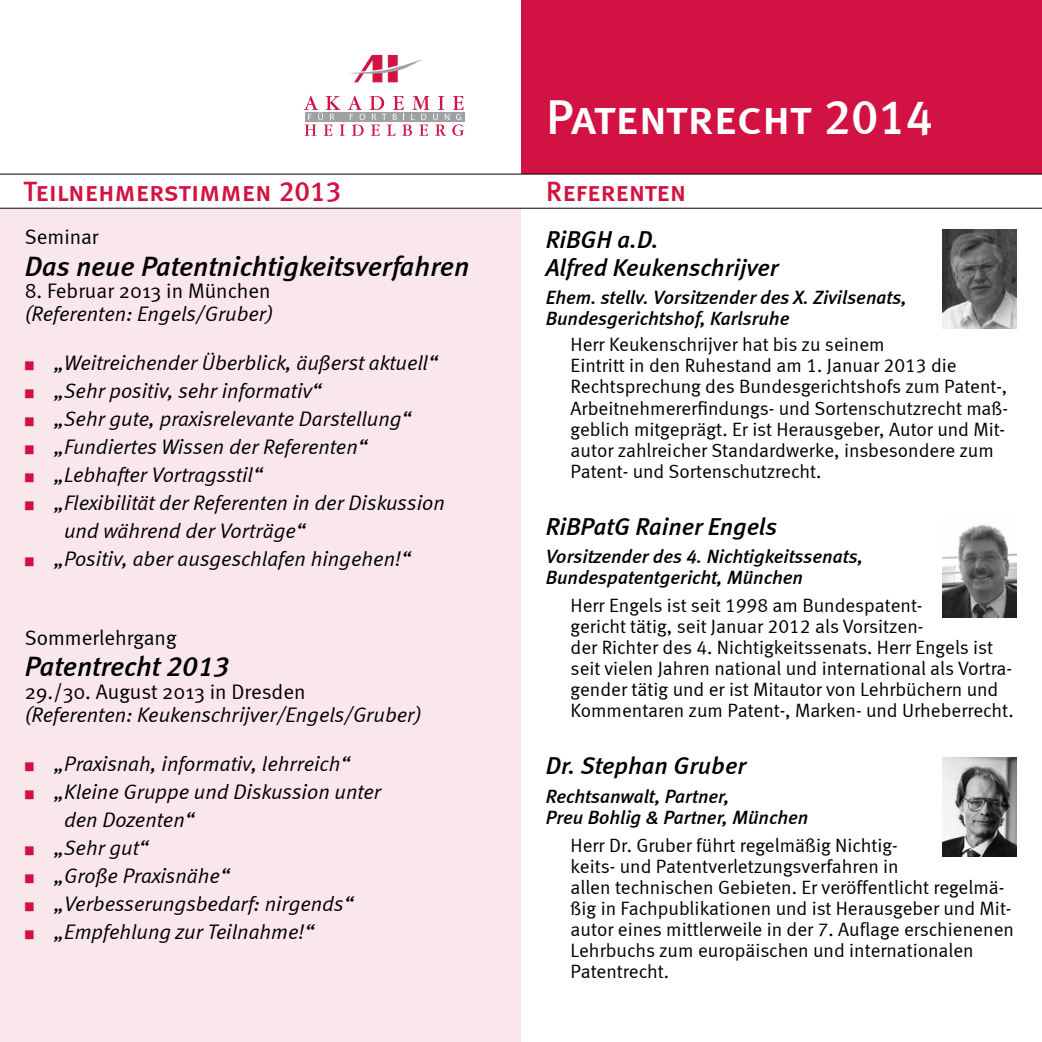
<style>
.page{position:relative;width:1042px;height:1042px;background:#fff}
.page>*{position:absolute;margin:0;border:0;box-sizing:border-box;transform-origin:0 0}
.t1{font:49px "Meta Medium LF Caps";letter-spacing:-.01em;color:#fff}
.t2{font:italic 28px "Meta Medium LF";color:#000}
.t3{font:28px "Meta Medium LF Caps";color:#d11242}
.t4{font:italic 24.5px/28px "Meta Medium LF";color:#000}
.t5{font:italic 21px/28px "Meta Normal LF";color:#000}
.t6{font:21px "Meta Normal";color:#000}
.t7{font:19.25px/21px "Meta Normal LF";color:#000}
.t8{font:italic 19.25px/21px "Meta Medium LF";color:#000}
.s1{color:#d11242}
</style>
<div class="page">
<div style="left:521px;top:0;width:521px;height:174px;background:#d11242"></div>
<svg style="left:350px;top:55px;width:73px;height:27px"></svg>
<svg style="left:304px;top:96px;width:160px;height:40px"></svg>
<hr style="left:0;top:208px;width:1042px;height:1px;background:#000">
<hr style="left:0;top:174px;width:1042px;height:1px;background:#000">
<div style="left:0;top:209px;width:521px;height:833px;background:#fae7ec"></div>
<img style="left:942px;top:230px;width:75px;height:99px">
<img style="left:942px;top:757px;width:75px;height:100px">
<img style="left:942px;top:524px;width:75px;height:94px">
<h2 class="t3" style="left:24px;top:175px;width:319px">Teilnehmerstimmen 2013</h2>
<p class="t6" style="left:25px;top:225px;width:75px">Seminar</p>
<h2 class="t2" style="left:25px;top:249px;width:446px">Das neue Patentnichtigkeitsverfahren</h2>
<p class="t6" style="left:25px;top:279px;width:247px">8. Februar 2013 in München</p>
<p class="t5" style="left:25px;top:300px;width:250px">(Referenten: Engels/Gruber)</p>
<p class="t5" style="left:25px;top:349px;width:414px"><span class="s1">■</span> „Weitreichender Überblick, äußerst aktuell“</p>
<p class="t5" style="left:25px;top:377px;width:298px"><span class="s1">■</span> „Sehr positiv, sehr informativ“</p>
<p class="t5" style="left:25px;top:405px;width:388px"><span class="s1">■</span> „Sehr gute, praxisrelevante Darstellung“</p>
<p class="t5" style="left:25px;top:433px;width:344px"><span class="s1">■</span> „Fundiertes Wissen der Referenten“</p>
<p class="t5" style="left:25px;top:461px;width:239px"><span class="s1">■</span> „Lebhafter Vortragsstil“</p>
<p class="t5" style="left:64px;top:489px;width:382px;text-indent:-39px"><span class="s1">■</span> „Flexibilität der Referenten in der Diskussion und während der Vorträge“</p>
<p class="t5" style="left:25px;top:545px;width:387px"><span class="s1">■</span> „Positiv, aber ausgeschlafen hingehen!“</p>
<p class="t6" style="left:25px;top:625px;width:153px">Sommerlehrgang</p>
<h2 class="t2" style="left:25px;top:650px;width:206px">Patentrecht 2013</h2>
<p class="t6" style="left:25px;top:680px;width:282px">29./30. August 2013 in Dresden</p>
<p class="t5" style="left:25px;top:700px;width:398px">(Referenten: Keukenschrijver/Engels/Gruber)</p>
<p class="t5" style="left:25px;top:749px;width:327px"><span class="s1">■</span> „Praxisnah, informativ, lehrreich“</p>
<p class="t5" style="left:64px;top:777px;width:319px;text-indent:-39px"><span class="s1">■</span> „Kleine Gruppe und Diskussion unter den Dozenten“</p>
<p class="t5" style="left:25px;top:833px;width:125px"><span class="s1">■</span> „Sehr gut“</p>
<p class="t5" style="left:25px;top:861px;width:206px"><span class="s1">■</span> „Große Praxisnähe“</p>
<p class="t5" style="left:25px;top:889px;width:330px"><span class="s1">■</span> „Verbesserungsbedarf: nirgends“</p>
<p class="t5" style="left:25px;top:917px;width:291px"><span class="s1">■</span> „Empfehlung zur Teilnahme!“</p>
<h1 class="t1" style="left:546px;top:88px;width:389px">Patentrecht 2014</h1>
<h2 class="t3" style="left:546px;top:175px;width:142px">Referenten</h2>
<p class="t4" style="left:546px;top:225px;width:234px">RiBGH a.D.<br>Alfred Keukenschrijver</p>
<p class="t8" style="left:546px;top:287px;width:363px">Ehem. stellv. Vorsitzender des X. Zivilsenats,<br>Bundesgerichtshof, Karlsruhe</p>
<p class="t7" style="left:570px;top:334px;width:439px">Herr Keukenschrijver hat bis zu seinem<br>Eintritt in den Ruhestand am 1. Januar 2013 die Rechtsprechung des Bundesgerichtshofs zum Patent-, Arbeitnehmererfindungs- und Sortenschutzrecht maß&shy;geblich mitgeprägt. Er ist Herausgeber, Autor und Mit&shy;autor zahlreicher Standardwerke, insbesondere zum Patent- und Sortenschutzrecht.</p>
<p class="t4" style="left:546px;top:512px;width:233px">RiBPatG Rainer Engels</p>
<p class="t8" style="left:546px;top:545px;width:319px">Vorsitzender des 4. Nichtigkeitssenats,<br>Bundespatentgericht, München</p>
<p class="t7" style="left:570px;top:594px;width:444px">Herr Engels ist seit 1998 am Bundespatent-<br>gericht tätig, seit Januar 2012 als Vorsitzen-<br>der Richter des 4. Nichtigkeitssenats. Herr Engels ist seit vielen Jahren national und international als Vortra&shy;gender tätig und er ist Mitautor von Lehrbüchern und Kommentaren zum Patent-, Marken- und Urheberrecht.</p>
<p class="t4" style="left:546px;top:751px;width:202px">Dr. Stephan Gruber</p>
<p class="t8" style="left:546px;top:785px;width:264px">Rechtsanwalt, Partner,<br>Preu Bohlig &amp; Partner, München</p>
<p class="t7" style="left:570px;top:834px;width:445px">Herr Dr. Gruber führt regelmäßig Nichtig-<br>keits- und Patentverletzungsverfahren in<br>allen technischen Gebieten. Er veröffentlicht regelmä&shy;ßig in Fachpublikationen und ist Herausgeber und Mit&shy;autor eines mittlerweile in der 7. Auflage erschienenen Lehrbuchs zum europäischen und internationalen Patentrecht.</p>
</div>
